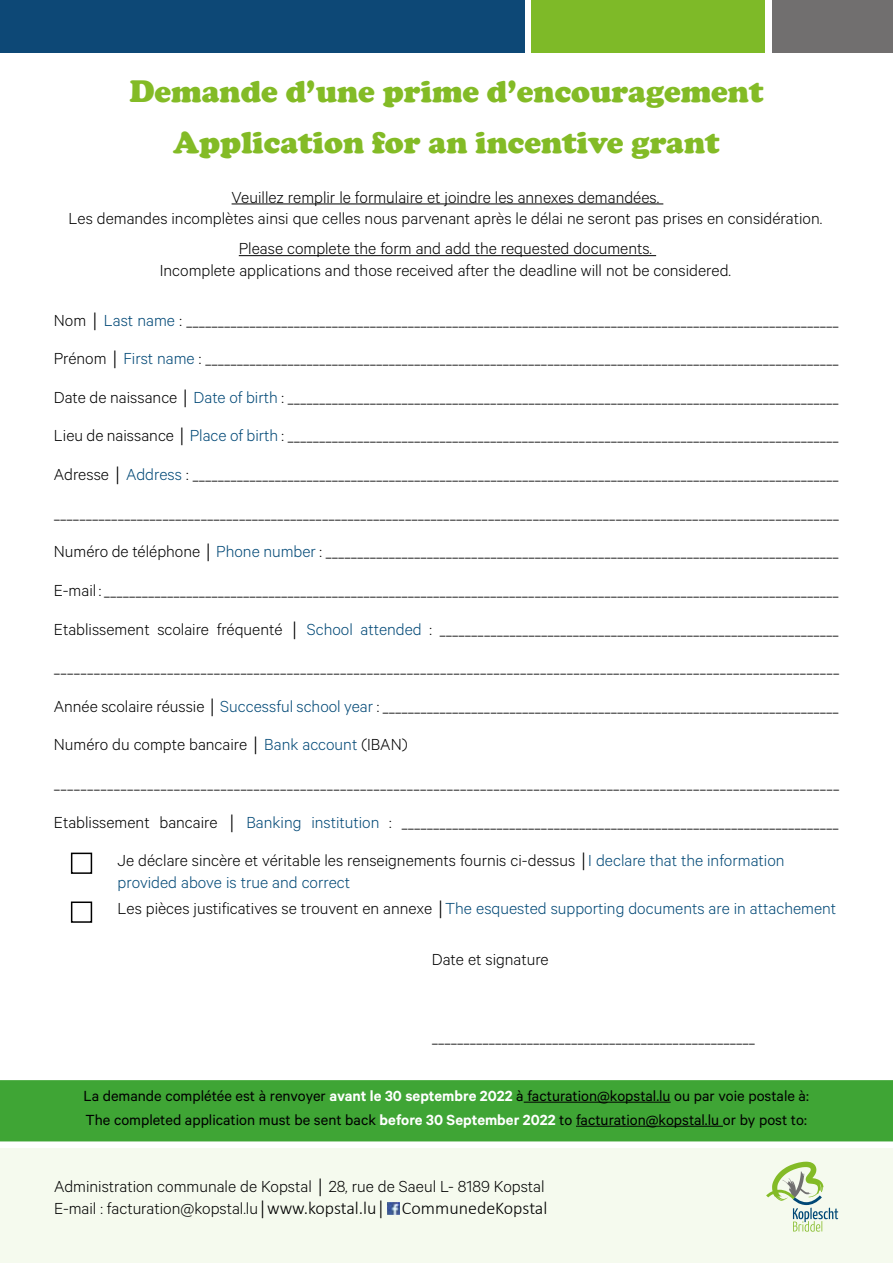
<style>
.page{position:relative;width:893px;height:1263px;background:#fff}
.page>*{position:absolute;margin:0;border:0;box-sizing:border-box;transform-origin:0 0}
.t1{font:900 31.5px/50.6px "Cooper";color:#83bb26;text-align:center}
.t2{font:300 18px/21.6px "Calibre";color:#000;text-align:center}
.t3{font:300 18px/25.8px "Calibre";color:#004876}
.t4{font:300 18px "Calibri";color:#000}
.t5{font:16.5px/24px "Calibre";color:#000}
.s1{font-family:"Calibri"}
.s2{color:#004876}
.s3{color:#000}
.s4{font-family:"Calibri";color:#000}
.s5{font-weight:600;color:#fff}
.s6{font-family:"Calibre"}
</style>
<div class="page">
<hr style="left:232px;top:204px;width:431px;height:1px;background:#000">
<hr style="left:239px;top:255px;width:417px;height:1px;background:#000">
<div style="left:1px;top:1081px;width:891px;height:60px;background:#3fa535"></div>
<div style="left:0;top:1080px;width:893px;height:61px;border:2px solid #3fa535"></div>
<hr style="left:524px;top:1102px;width:147px;height:1px;background:#000">
<hr style="left:576px;top:1126px;width:147px;height:1px;background:#000">
<div style="left:71px;top:853px;width:21px;height:21px;border:2px solid #000"></div>
<div style="left:71px;top:901px;width:21px;height:22px;border:2px solid #000"></div>
<div style="left:0;top:0;width:524px;height:53px;background:#0d4876"></div>
<div style="left:531px;top:0;width:234px;height:53px;background:#7eba28"></div>
<div style="left:772px;top:0;width:121px;height:53px;background:#716f6f"></div>
<div style="left:0;top:1148px;width:893px;height:115px;background:#f5faee"></div>
<svg style="left:766px;top:1162px;width:72px;height:69px"></svg>
<svg style="left:388px;top:1203px;width:12px;height:12px"></svg>
<h1 class="t1" style="left:129px;top:66px;width:636px">Demande d’une prime d’encouragement<br>Application for an incentive grant</h1>
<p class="t2" style="left:69px;top:185px;width:755px">Veuillez remplir le formulaire et joindre les annexes demandées.<br>Les demandes incomplètes ainsi que celles nous parvenant après le délai ne seront pas prises en considération.</p>
<p class="t2" style="left:160px;top:237px;width:573px">Please complete the form and add the requested documents.<br>Incomplete applications and those received after the deadline will not be considered.</p>
<p class="t2" style="left:54px;top:308px;width:786px">Nom <span class="s1">│</span> <span class="s2">Last name</span> : _______________________________________________________________________________________________________</p>
<p class="t2" style="left:54px;top:347px;width:786px">Prénom <span class="s1">│</span> <span class="s2">First name</span> : ____________________________________________________________________________________________________</p>
<p class="t2" style="left:54px;top:386px;width:786px">Date de naissance <span class="s1">│</span> <span class="s2">Date of birth</span> : _______________________________________________________________________________________</p>
<p class="t2" style="left:54px;top:424px;width:786px">Lieu de naissance <span class="s1">│</span> <span class="s2">Place of birth</span> : _______________________________________________________________________________________</p>
<p class="t2" style="left:54px;top:463px;width:786px">Adresse <span class="s1">│</span> <span class="s2">Address</span> : ______________________________________________________________________________________________________</p>
<p class="t2" style="left:54px;top:501px;width:787px">___________________________________________________________________________________________________________________________</p>
<p class="t2" style="left:54px;top:540px;width:786px">Numéro de téléphone <span class="s1">│</span> <span class="s2">Phone number</span> : _________________________________________________________________________________</p>
<p class="t2" style="left:54px;top:579px;width:786px">E-mail : ____________________________________________________________________________________________________________________</p>
<p class="t2" style="left:54px;top:617px;width:786px">Etablissement scolaire fréquenté <span class="s1">│</span> <span class="s2">School attended</span> : _______________________________________________________________</p>
<p class="t2" style="left:54px;top:656px;width:787px">______________________________________________________________________________________________________________________</p>
<p class="t2" style="left:54px;top:694px;width:786px">Année scolaire réussie <span class="s1">│</span> <span class="s2">Successful school year</span> : ________________________________________________________________________</p>
<p class="t2" style="left:54px;top:733px;width:355px">Numéro du compte bancaire <span class="s1">│</span> <span class="s2">Bank account</span> (IBAN)</p>
<p class="t2" style="left:54px;top:772px;width:787px">______________________________________________________________________________________________________________________</p>
<p class="t2" style="left:54px;top:810px;width:786px">Etablissement bancaire <span class="s1">│</span> <span class="s2">Banking institution</span> : _____________________________________________________________________</p>
<p class="t2" style="left:118px;top:849px;width:668px">Je déclare sincère et véritable les renseignements fournis ci-dessus <span class="s1">│</span><span class="s2">I declare that the information</span></p>
<p class="t3" style="left:118px;top:868px;width:720px">provided above is true and correct<br><span class="s3">Les pièces justificatives se trouvent en annexe</span> <span class="s4">│</span>The esquested supporting documents are in attachement</p>
<p class="t2" style="left:432px;top:948px;width:118px">Date et signature</p>
<p class="t2" style="left:432px;top:1026px;width:325px">___________________________________________________</p>
<p class="t5" style="left:83px;top:1083px;width:727px">La demande complétée est à renvoyer <span class="s5">avant le 30 septembre 2022</span> à facturation@kopstal.lu ou par voie postale à:<br>The completed application must be sent back <span class="s5">before 30 September 2022</span> to facturation@kopstal.lu or by post to:</p>
<p class="t2" style="left:54px;top:1175px;width:492px">Administration communale de Kopstal <span class="s1">│</span> 28, rue de Saeul L- 8189 Kopstal</p>
<p class="t4" style="left:54px;top:1196px;width:495px"><span class="s6">E-mail : facturation@kopstal.lu</span>│www.kopstal.lu│ CommunedeKopstal</p>
</div>
